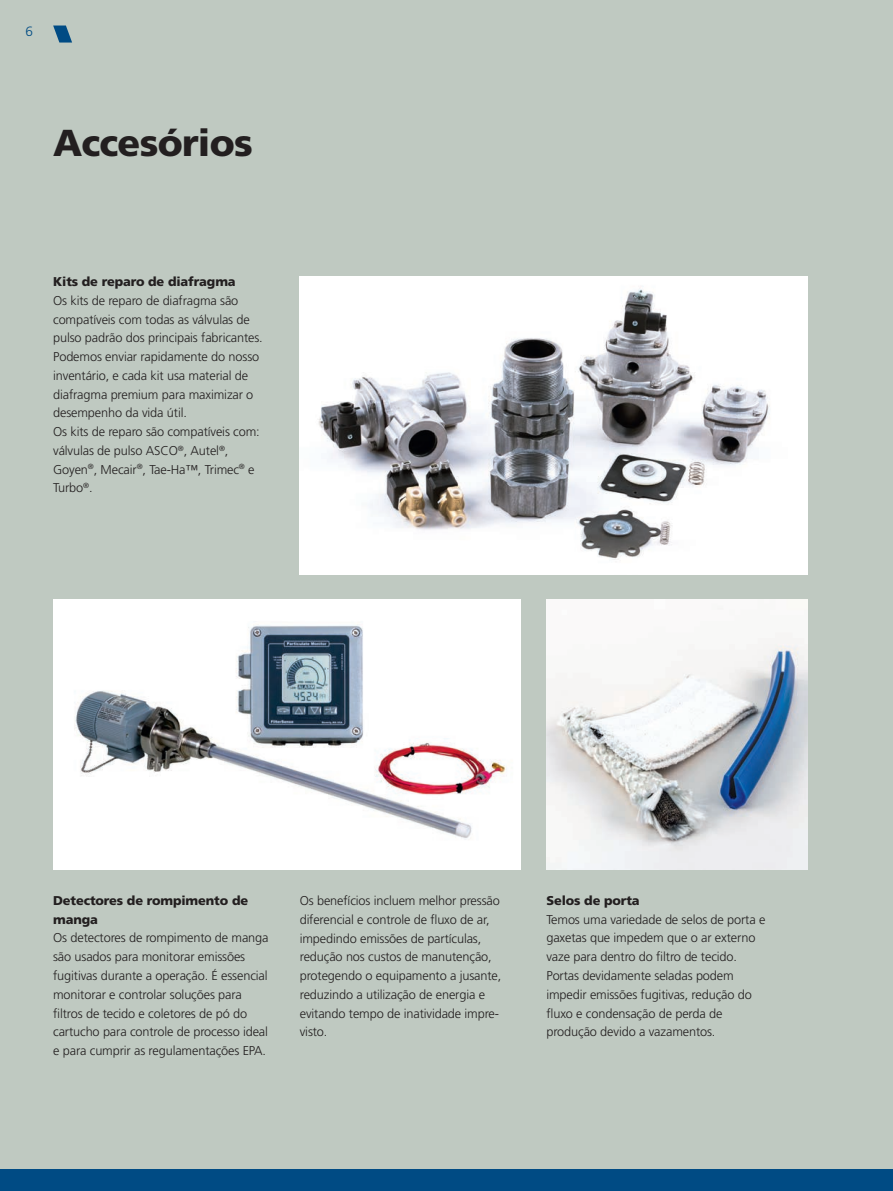
<style>
.page{position:relative;width:893px;height:1191px;background:#fff}
.page>*{position:absolute;margin:0;border:0;box-sizing:border-box;transform-origin:0 0}
.Headline_2{font:900 37.5px "Frutiger LT Pro";letter-spacing:-.02em;color:#231f20}
.t1{font:300 13.5px "Frutiger LT Pro";color:#004b84}
.Body_copy{font:300 12.75px/18.8px "Frutiger LT Pro";letter-spacing:-.01em;color:#231f20}
.Body_copy-2{font:900 12.75px/18.8px "Frutiger LT Pro";letter-spacing:-.01em;color:#231f20}
</style>
<div class="page">
<div style="left:0;top:0;width:893px;height:1169px;background:#bfc9c1"></div>
<svg style="left:53px;top:26px;width:19px;height:17px"></svg>
<div style="left:0;top:1169px;width:893px;height:22px;background:#004b84"></div>
<img style="left:300px;top:276px;width:508px;height:298px">
<img style="left:53px;top:600px;width:468px;height:270px">
<img style="left:546px;top:600px;width:262px;height:270px">
<p class="t1" style="left:26px;top:23px;width:9px">6</p>
<p class="Headline_2" style="left:53px;top:120px;width:201px">Accesórios</p>
<p class="Body_copy-2" style="left:53px;top:272px;width:184px">Kits de reparo de diafragma</p>
<p class="Body_copy" style="left:53px;top:291px;width:211px">Os kits de reparo de diafragma são compatíveis com todas as válvulas de pulso padrão dos principais fabricantes.<br>Podemos enviar rapidamente do nosso inventário, e cada kit usa material de diafragma premium para maximizar o desempenho da vida útil.</p>
<p class="Body_copy" style="left:53px;top:422px;width:208px">Os kits de reparo são compatíveis com: válvulas de pulso ASCO<sup>®</sup>, Autel<sup>®</sup>,<br>Goyen<sup>®</sup>, Mecair<sup>®</sup>, Tae-Ha™, Trimec<sup>®</sup> e<br>Turbo<sup>®</sup>.</p>
<p class="Body_copy-2" style="left:53px;top:891px;width:197px">Detectores de rompimento de manga</p>
<p class="Body_copy" style="left:53px;top:928px;width:217px">Os detectores de rompimento de manga são usados para monitorar emissões fugitivas durante a operação. É essencial monitorar e controlar soluções para filtros de tecido e coletores de pó do cartucho para controle de processo ideal e para cumprir as regulamentações EPA.</p>
<p class="Body_copy" style="left:300px;top:891px;width:203px">Os benefícios incluem melhor pressão diferencial e controle de fluxo de ar, impedindo emissões de partículas, redução nos custos de manutenção, protegendo o equipamento a jusante, reduzindo a utilização de energia e evitando tempo de inatividade impre&shy;visto.</p>
<p class="Body_copy-2" style="left:546px;top:891px;width:95px">Selos de porta</p>
<p class="Body_copy" style="left:546px;top:910px;width:221px">Temos uma variedade de selos de porta e gaxetas que impedem que o ar externo vaze para dentro do filtro de tecido.<br>Portas devidamente seladas podem impedir emissões fugitivas, redução do fluxo e condensação de perda de produção devido a vazamentos.</p>
</div>
